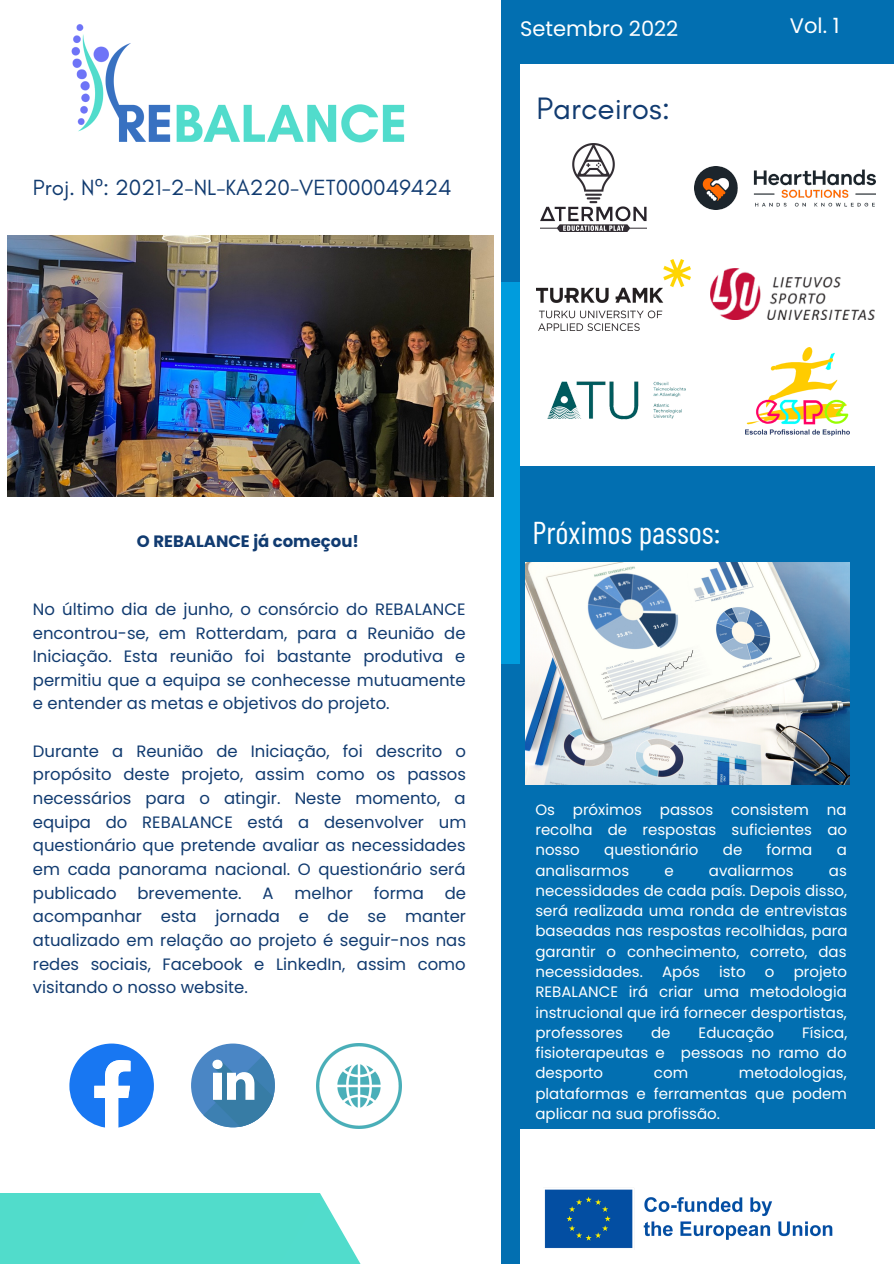
<style>
.page{position:relative;width:894px;height:1264px;background:#fff}
.page>*{position:absolute;margin:0;border:0;box-sizing:border-box;transform-origin:0 0}
.t1{font:31.5px "Barlow Condensed";color:#fff}
.t2{font:31.5px "Glacial Indifference";color:#113b70}
.t3{font:22.35px "Glacial Indifference";color:#113b70}
.t4{font:21px "Poppins";color:#fff}
.t5{font:16.5px/23.7px "Poppins";color:#113b70;text-align:justify}
.t6{font:700 16.5px "Poppins";color:#113b70}
.t7{font:15px/20.2px "Poppins";color:#fff;text-align:justify}
.s1{font-family:"Noto Sans"}
</style>
<div class="page">
<img style="left:8px;top:235px;width:485px;height:261px">
<div style="left:0;top:1193px;width:320px;height:70px;background:#51dccb"></div>
<div style="left:501px;top:466px;width:373px;height:662px;background:#026fb1"></div>
<div style="left:501px;top:278px;width:18px;height:386px;background:#009cdd"></div>
<div style="left:501px;top:0;width:18px;height:282px;background:#026fb1"></div>
<div style="left:501px;top:1052px;width:18px;height:211px;background:#026fb1"></div>
<img style="left:525px;top:562px;width:323px;height:222px">
<svg style="left:320px;top:1193px;width:40px;height:70px"></svg>
<img style="left:71px;top:24px;width:334px;height:119px">
<img style="left:544px;top:1189px;width:289px;height:60px">
<img style="left:745px;top:347px;width:103px;height:88px">
<img style="left:694px;top:167px;width:180px;height:43px">
<img style="left:536px;top:259px;width:154px;height:71px">
<img style="left:547px;top:381px;width:139px;height:39px">
<img style="left:710px;top:269px;width:164px;height:50px">
<svg style="left:69px;top:1043px;width:85px;height:84px"></svg>
<div style="left:191px;top:1043px;width:84px;height:84px;background:#4a86c5;border-radius:50%"></div>
<svg style="left:203px;top:1055px;width:72px;height:73px"></svg>
<img style="left:316px;top:1043px;width:85px;height:84px">
<img style="left:540px;top:144px;width:106px;height:87px">
<div style="left:510px;top:0;width:383px;height:63px;background:#026fb1"></div>
<p class="t4" style="left:520px;top:14px;width:160px">Setembro 2022</p>
<p class="t4" style="left:789px;top:11px;width:51px">Vol. 1</p>
<h2 class="t3" style="left:33px;top:173px;width:420px">Proj. N<span class="s1">º</span>: 2021-2-NL-KA220-VET000049424</h2>
<h1 class="t2" style="left:536px;top:89px;width:135px">Parceiros:</h1>
<p class="t6" style="left:137px;top:530px;width:223px">O REBALANCE já começou!</p>
<h1 class="t1" style="left:532px;top:513px;width:189px">Próximos passos:</h1>
<p class="t5" style="left:33px;top:597px;width:434px">No último dia de junho, o consórcio do REBALANCE encontrou-se, em Rotterdam, para a Reunião de Iniciação. Esta reunião foi bastante produtiva e permitiu que a equipa se conhecesse mutuamente e entender as metas e objetivos do projeto.</p>
<p class="t5" style="left:33px;top:739px;width:435px">Durante a Reunião de Iniciação, foi descrito o propósito deste projeto, assim como os passos necessários para o atingir. Neste momento, a equipa do REBALANCE está a desenvolver um questionário que pretende avaliar as necessidades em cada panorama nacional. O questionário será publicado</p>
<p class="t5" style="left:137px;top:881px;width:106px">brevemente.</p>
<p class="t5" style="left:262px;top:881px;width:13px">A</p>
<p class="t5" style="left:294px;top:881px;width:60px">melhor</p>
<p class="t5" style="left:373px;top:881px;width:52px">forma</p>
<p class="t5" style="left:33px;top:881px;width:434px;text-indent:412px">de acompanhar esta jornada e de se manter atualizado em relação ao projeto é seguir-nos nas redes sociais, Facebook e LinkedIn, assim como visitando o nosso website.</p>
<p class="t7" style="left:535px;top:799px;width:313px">Os próximos passos consistem na recolha de respostas suficientes ao nosso</p>
<p class="t7" style="left:604px;top:840px;width:96px">questionário</p>
<p class="t7" style="left:722px;top:840px;width:21px">de</p>
<p class="t7" style="left:766px;top:840px;width:47px">forma</p>
<p class="t7" style="left:836px;top:840px;width:12px">a</p>
<p class="t7" style="left:535px;top:860px;width:95px">analisarmos</p>
<p class="t7" style="left:664px;top:860px;width:11px">e</p>
<p class="t7" style="left:708px;top:860px;width:86px">avaliarmos</p>
<p class="t7" style="left:535px;top:860px;width:313px;text-indent:293px">as necessidades de cada país. Depois disso, será realizada uma ronda de entrevistas baseadas nas respostas recolhidas, para garantir o conhecimento, correto, das necessidades.</p>
<p class="t7" style="left:662px;top:961px;width:39px">Após</p>
<p class="t7" style="left:718px;top:961px;width:28px">isto</p>
<p class="t7" style="left:764px;top:961px;width:11px">o</p>
<p class="t7" style="left:535px;top:961px;width:313px;text-indent:258px">projeto REBALANCE irá criar uma metodologia instrucional que irá fornecer desportistas, professores</p>
<p class="t7" style="left:535px;top:1022px;width:313px;text-indent:267px">Física, fisioterapeutas e pessoas no ramo do desporto</p>
<p class="t7" style="left:651px;top:1022px;width:21px">de</p>
<p class="t7" style="left:698px;top:1022px;width:77px">Educação</p>
<p class="t7" style="left:535px;top:1063px;width:313px;text-indent:203px">metodologias, plataformas e ferramentas que podem aplicar na sua profissão.</p>
<p class="t7" style="left:653px;top:1063px;width:36px">com</p>
</div>
